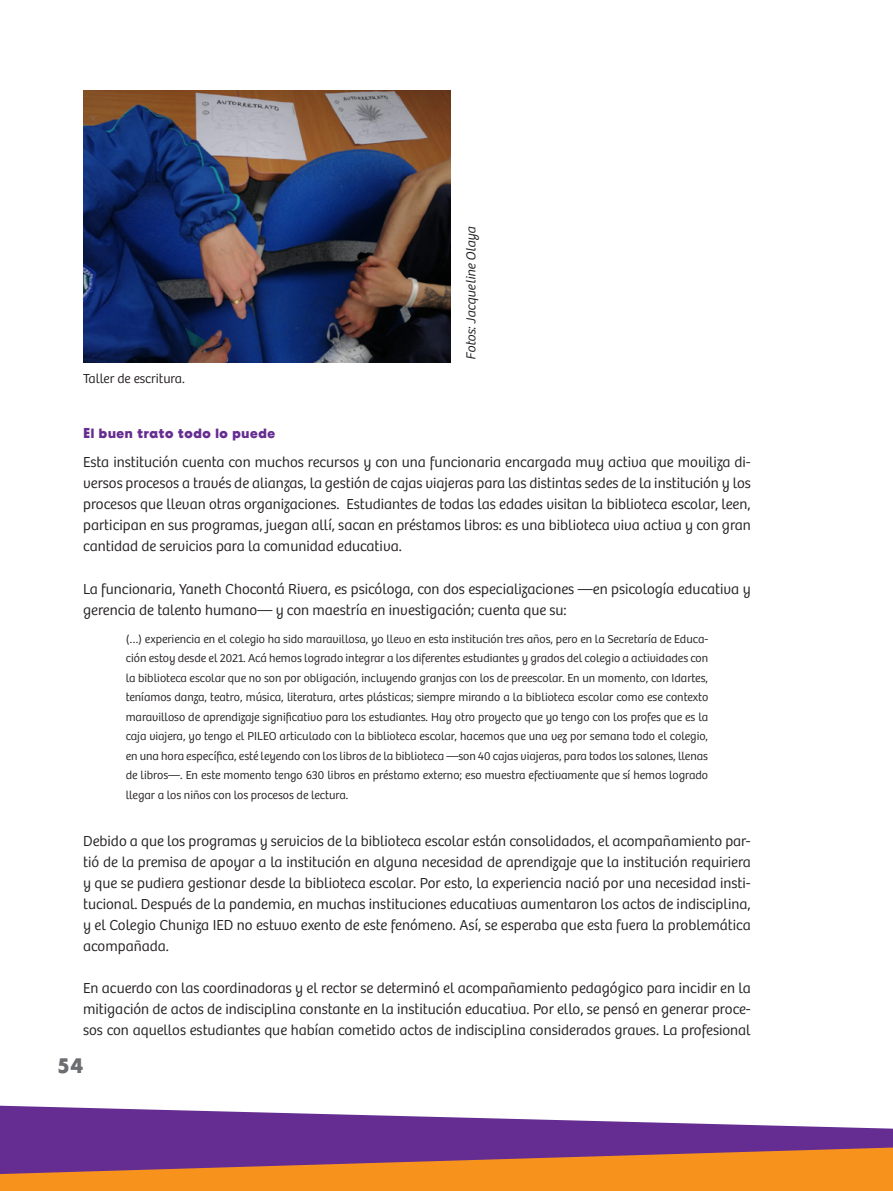
<style>
.page{position:relative;width:893px;height:1191px;background:#fff}
.page>*{position:absolute;margin:0;border:0;box-sizing:border-box;transform-origin:0 0}
.t1{font:700 21px "BD Supper";color:#6c6d70}
.bloque_txt{font:300 15px/21px "Bree";color:#231f20;text-align:justify}
.CONT_1_SUB{font:700 14.4px "BD Supper";color:#652d91}
.FIG_FUENTE{font:italic 300 13.5px "Bree";color:#231f20}
.bloque_txt-2{font:300 13.5px "Bree";color:#231f20}
.txt_cita_extensa{font:300 12px/19.5px "Bree";color:#231f20;text-align:justify}
</style>
<div class="page">
<svg style="left:0;top:1105px;width:554px;height:15px"></svg>
<svg style="left:0;top:1120px;width:893px;height:71px;background:#a65d62"></svg>
<img style="left:83px;top:91px;width:368px;height:272px">
<p class="bloque_txt-2" style="left:83px;top:371px;width:103px">Taller de escritura.</p>
<p class="FIG_FUENTE" style="left:464px;top:360px;width:135px;rotate:-90deg">Fotos: Jacqueline Olaya</p>
<p class="CONT_1_SUB" style="left:83px;top:424px;width:194px">El buen trato todo lo puede</p>
<p class="bloque_txt" style="left:83px;top:452px;width:669px">Esta institución cuenta con muchos recursos y con una funcionaria encargada muy activa que moviliza di&shy;versos procesos a través de alianzas, la gestión de cajas viajeras para las distintas sedes de la institución y los procesos que llevan otras organizaciones. Estudiantes de todas las edades visitan la biblioteca escolar, leen, participan en sus programas, juegan allí, sacan en préstamos libros: es una biblioteca viva activa y con gran cantidad de servicios para la comunidad educativa.</p>
<p class="bloque_txt" style="left:83px;top:578px;width:669px">La funcionaria, Yaneth Chocontá Rivera, es psicóloga, con dos especializaciones —en psicología educativa y gerencia de talento humano— y con maestría en investigación; cuenta que su:</p>
<p class="txt_cita_extensa" style="left:126px;top:629px;width:584px">(…) experiencia en el colegio ha sido maravillosa, yo llevo en esta institución tres años, pero en la Secretaría de Educa&shy;ción estoy desde el 2021. Acá hemos logrado integrar a los diferentes estudiantes y grados del colegio a actividades con la biblioteca escolar que no son por obligación, incluyendo granjas con los de preescolar. En un momento, con Idartes, teníamos danza, teatro, música, literatura, artes plásticas; siempre mirando a la biblioteca escolar como ese contexto maravilloso de aprendizaje significativo para los estudiantes. Hay otro proyecto que yo tengo con los profes que es la caja viajera, yo tengo el PILEO articulado con la biblioteca escolar, hacemos que una vez por semana todo el colegio, en una hora específica, esté leyendo con los libros de la biblioteca —son 40 cajas viajeras, para todos los salones, llenas de libros—. En este momento tengo 630 libros en préstamo externo; eso muestra efectivamente que sí hemos logrado llegar a los niños con los procesos de lectura.</p>
<p class="bloque_txt" style="left:83px;top:830px;width:669px">Debido a que los programas y servicios de la biblioteca escolar están consolidados, el acompañamiento par&shy;tió de la premisa de apoyar a la institución en alguna necesidad de aprendizaje que la institución requiriera y que se pudiera gestionar desde la biblioteca escolar. Por esto, la experiencia nació por una necesidad insti&shy;tucional. Después de la pandemia, en muchas instituciones educativas aumentaron los actos de indisciplina, y el Colegio Chuniza IED no estuvo exento de este fenómeno. Así, se esperaba que esta fuera la problemática acompañada.</p>
<p class="bloque_txt" style="left:83px;top:977px;width:669px">En acuerdo con las coordinadoras y el rector se determinó el acompañamiento pedagógico para incidir en la mitigación de actos de indisciplina constante en la institución educativa. Por ello, se pensó en generar proce&shy;sos con aquellos estudiantes que habían cometido actos de indisciplina considerados graves. La profesional</p>
<h1 class="t1" style="left:58px;top:1053px;width:28px">54</h1>
</div>
